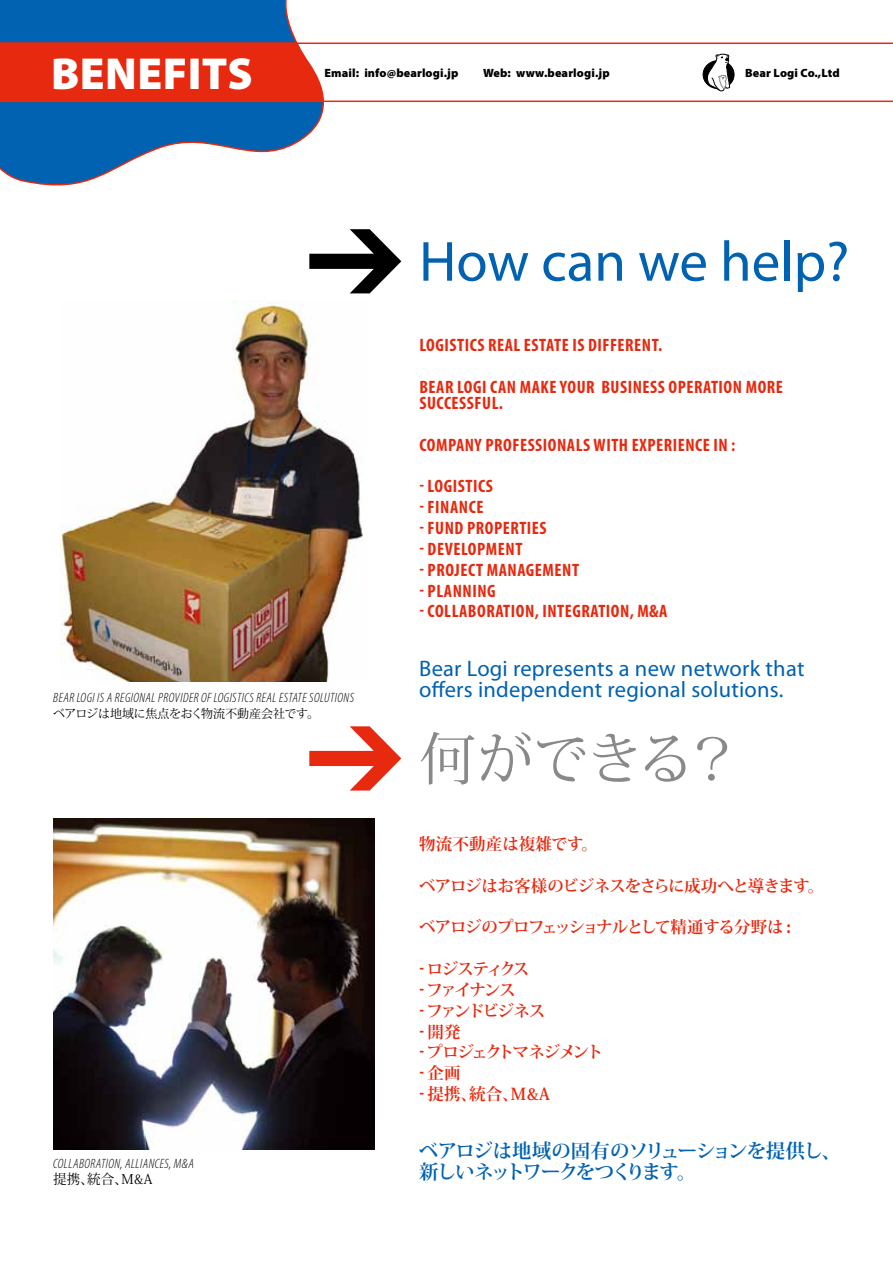
<style>
.page{position:relative;width:893px;height:1263px;background:#fff}
.page>*{position:absolute;margin:0;border:0;box-sizing:border-box;transform-origin:0 0}
.t1{font:57px "Myriad Pro";color:#0062b1}
.t2{font:57px "Koz Min Pro";letter-spacing:-.04em;color:#898989}
.t3{font:900 45px "Myriad Pro";letter-spacing:.01em;color:#fff}
.t4{font:22.5px "Myriad Pro";letter-spacing:.01em;color:#0062b1}
.t5{font:700 19.5px "Koz Min Pro";letter-spacing:-.04em;color:#0062b1}
.t6{font:700 19.5px "Koz Min Pro";letter-spacing:-.105em;color:#0062b1}
.t7{font:700 condensed 18px/16.5px "Myriad Pro";letter-spacing:.03em;color:#e7290f}
.t8{font:700 16.5px "Koz Min Pro";letter-spacing:-.07em;color:#e7290f}
.t9{font:700 16.5px "Koz Min Pro";letter-spacing:-.1em;color:#e7290f}
.t10{font:700 16.5px/20.9px "Koz Min Pro";letter-spacing:-.105em;color:#e7290f}
.t11{font:700 16.5px "Koz Min Pro";letter-spacing:.01em;color:#e7290f}
.t12{font:700 16.5px "Koz Min Pro";letter-spacing:-.12em;color:#e7290f}
.t13{font:italic 300 condensed 13.5px "Myriad Pro";letter-spacing:.03em;color:#000}
.t14{font:13.5px "Koz Min Pro";color:#000}
.t15{font:900 12px "Myriad Pro";letter-spacing:.01em;color:#000}
.t16{font:12px "Koz Min Pro";letter-spacing:-.01em;color:#000}
.s1{font-family:"Myriad Pro";font-stretch:condensed;font-size:18px}
</style>
<div class="page">
<svg style="left:0;top:0;width:339px;height:186px;fill:#0062b1"></svg>
<svg style="left:309px;top:229px;width:92px;height:64px"></svg>
<svg style="left:309px;top:726px;width:92px;height:64px"></svg>
<img style="left:60px;top:300px;width:303px;height:381px">
<img style="left:53px;top:819px;width:321px;height:331px">
<hr style="left:0;top:43px;width:893px;height:1px;background:#e7290f">
<hr style="left:0;top:101px;width:893px;height:1px;background:#e7290f">
<div style="left:703px;top:61px;width:31px;height:28px;background:#000;border-radius:50%"></div>
<div style="left:703px;top:60px;width:31px;height:29px;border:1px solid #000;border-radius:50%"></div>
<svg style="left:707px;top:53px;width:23px;height:39px"></svg>
<div style="left:0;top:44px;width:323px;height:57px;background:#e7290f"></div>
<h2 class="t3" style="left:51px;top:44px;width:203px">BENEFITS</h2>
<p class="t15" style="left:325px;top:65px;width:135px">Email: info@bearlogi.jp</p>
<p class="t15" style="left:483px;top:65px;width:128px">Web: www.bearlogi.jp</p>
<p class="t15" style="left:745px;top:65px;width:96px">Bear Logi Co.,Ltd</p>
<h1 class="t1" style="left:419px;top:226px;width:432px">How can we help?</h1>
<p class="t7" style="left:419px;top:336px;width:244px">LOGISTICS REAL ESTATE IS DIFFERENT.</p>
<p class="t7" style="left:419px;top:378px;width:365px">BEAR LOGI CAN MAKE YOUR BUSINESS OPERATION MORE<br>SUCCESSFUL.</p>
<p class="t7" style="left:419px;top:436px;width:318px">COMPANY PROFESSIONALS WITH EXPERIENCE IN :</p>
<p class="t7" style="left:419px;top:478px;width:75px">- LOGISTICS</p>
<p class="t7" style="left:419px;top:499px;width:66px">- FINANCE</p>
<p class="t7" style="left:419px;top:519px;width:129px">- FUND PROPERTIES</p>
<p class="t7" style="left:419px;top:540px;width:105px">- DEVELOPMENT</p>
<p class="t7" style="left:419px;top:561px;width:161px">- PROJECT MANAGEMENT</p>
<p class="t7" style="left:419px;top:582px;width:78px">- PLANNING</p>
<p class="t7" style="left:419px;top:603px;width:249px">- COLLABORATION, INTEGRATION M, A&amp;</p>
<p class="t13" style="left:53px;top:689px;width:302px">BEAR LOGI AIS REGIONAL PROVIDER OF LOGISTICS REAL ESTATE SOLUTIONS</p>
<p class="t16" style="left:53px;top:705px;width:268px">ベアロジは地域に焦点をおく物流不動産会社です。</p>
<p class="t4" style="left:419px;top:654px;width:387px">Bear Logi represents a new network that</p>
<p class="t4" style="left:419px;top:675px;width:366px">offers independent regional solutions.</p>
<h1 class="t2" style="left:419px;top:718px;width:277px">何ができる</h1>
<h1 class="t2" style="left:684px;top:718px;width:58px">?</h1>
<p class="t11" style="left:419px;top:832px;width:180px">物流不動産は複雑です。</p>
<p class="t8" style="left:419px;top:874px;width:407px">ベアロジはお客様のビジネスをさらに成功へと導きます。</p>
<p class="t8" style="left:419px;top:915px;width:373px">ベアロジのプロフェッショナルとして精通する分野は <span class="s1">:</span></p>
<p class="t12" style="left:419px;top:957px;width:112px"><span class="s1">-</span> ロジスティクス</p>
<p class="t8" style="left:419px;top:978px;width:98px"><span class="s1">-</span> ファイナンス</p>
<p class="t10" style="left:419px;top:999px;width:128px"><span class="s1">-</span> ファンドビジネス<span class="s1">-</span>開発</p>
<p class="t9" style="left:419px;top:1040px;width:185px"><span class="s1">-</span> プロジェクトマネジメント</p>
<p class="t8" style="left:419px;top:1061px;width:43px"><span class="s1">-</span>企画</p>
<p class="t8" style="left:469px;top:1082px;width:82px">統合 M、 &amp;A</p>
<p class="t8" style="left:419px;top:1082px;width:59px"><span class="s1">-</span> 提携、</p>
<p class="t5" style="left:419px;top:1137px;width:423px">ベアロジは地域の固有のソリューションを提供し、</p>
<p class="t13" style="left:53px;top:1155px;width:142px">COLLABORATION,ALLIANCES A&amp;M,</p>
<p class="t6" style="left:419px;top:1158px;width:279px">新しいネットワークをつくります。</p>
<p class="t14" style="left:87px;top:1169px;width:67px">統合 M、 &amp;A</p>
<p class="t14" style="left:53px;top:1169px;width:42px">提携、</p>
</div>
